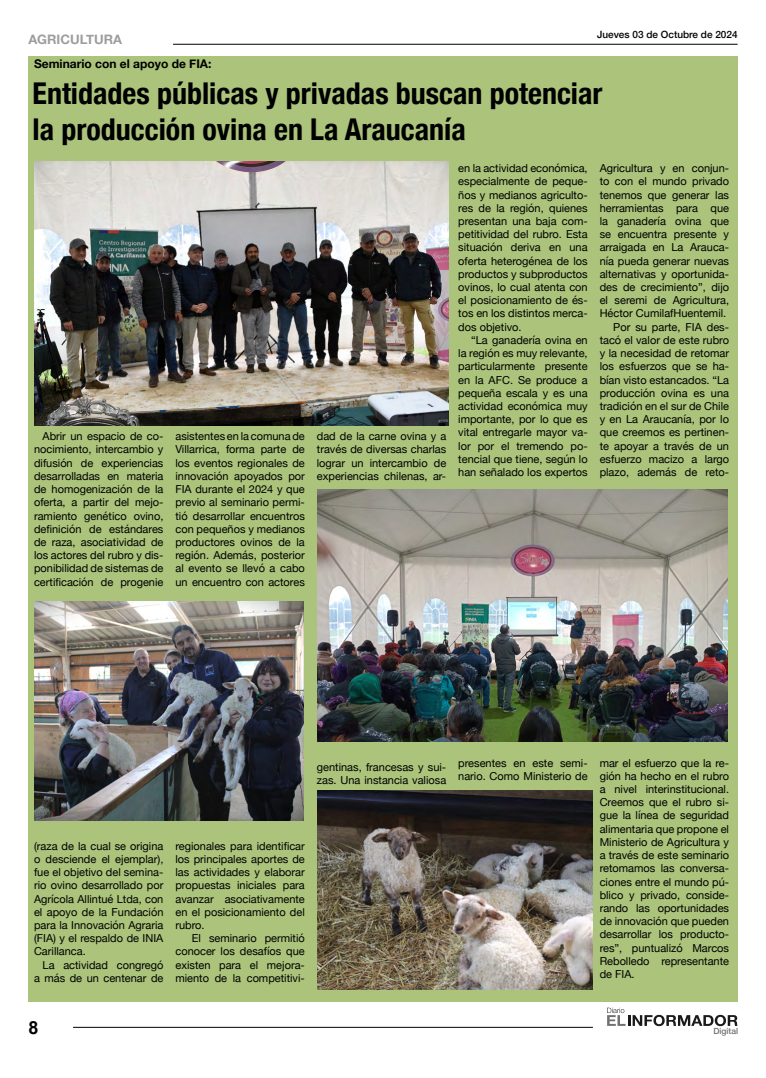
<style>
.page{position:relative;width:766px;height:1078px;background:#fff}
.page>*{position:absolute;margin:0;border:0;box-sizing:border-box;transform-origin:0 0}
.t1{font:700 condensed 30px/36px "Helvetica Neue";color:#000}
.t2{font:700 18px "Arial";color:#000}
.t3{font:700 13px "Helvetica Neue";color:#9d9d9c}
.t4{font:700 12px "Helvetica Neue";color:#000}
.t5{font:11px/13.2px "Helvetica Neue";color:#000;text-align:justify}
.t6{font:500 10px "Helvetica Neue";color:#000}
.t7{font:500 8.5px "Helvetica Neue";color:#717170}
</style>
<div class="page">
<hr style="left:173px;top:44px;width:564px;height:1px;background:#000">
<hr style="left:73px;top:1026px;width:519px;height:1px;background:#000">
<svg style="left:607px;top:1007px;width:130px;height:18px"></svg>
<div style="left:28px;top:57px;width:709px;height:945px;background:#abc37b"></div>
<hr style="left:233px;top:1077px;width:131px;height:1px;background:#000">
<img style="left:317px;top:489px;width:410px;height:252px">
<img style="left:34px;top:162px;width:414px;height:263px">
<img style="left:34px;top:601px;width:269px;height:219px">
<img style="left:317px;top:790px;width:275px;height:198px">
<p class="t3" style="left:28px;top:29px;width:95px">AGRICULTURA</p>
<p class="t4" style="left:34px;top:55px;width:179px">Seminario con el apoyo de FIA:</p>
<p class="t6" style="left:597px;top:27px;width:142px">Jueves 03 de Octubre de 2024</p>
<h1 class="t1" style="left:33px;top:73px;width:571px">Entidades públicas y privadas buscan potenciar la producción ovina en La Araucanía</h1>
<p class="t5" style="left:34px;top:430px;width:131px;text-indent:9px">Abrir un espacio de co&shy;nocimiento, intercambio y difusión de experiencias desarrolladas en materia de homogenización de la oferta, a partir del mejo&shy;ramiento genético ovino, definición de estándares de raza, asociatividad de los actores del rubro y dis&shy;ponibilidad de sistemas de certificación de progenie</p>
<p class="t5" style="left:175px;top:430px;width:131px">asistentes en la comuna de Villarrica, forma parte de los eventos regionales de innovación apoyados por FIA durante el 2024 y que previo al seminario permi&shy;tió desarrollar encuentros con pequeños y medianos productores ovinos de la región. Además, posterior al evento se llevó a cabo un encuentro con actores</p>
<p class="t5" style="left:317px;top:430px;width:131px">dad de la carne ovina y a través de diversas charlas lograr un intercambio de experiencias chilenas, ar-</p>
<p class="t5" style="left:458px;top:162px;width:131px">en la actividad económica, especialmente de peque&shy;ños y medianos agriculto&shy;res de la región, quienes presentan una baja com&shy;petitividad del rubro. Esta situación deriva en una oferta heterogénea de los productos y subproductos ovinos, lo cual atenta con el posicionamiento de és&shy;tos en los distintos merca&shy;dos objetivo.</p>
<p class="t5" style="left:458px;top:334px;width:131px;text-indent:13px">“La ganadería ovina en la región es muy relevante, particularmente presente en la AFC. Se produce a pequeña escala y es una actividad económica muy importante, por lo que es vital entregarle mayor va&shy;lor por el tremendo po&shy;tencial que tiene, según lo han señalado los expertos</p>
<p class="t5" style="left:599px;top:162px;width:131px;text-align:right">Agricultura y en conjun&shy;to con el mundo privado tenemos que generar las herramientas para que la ganadería ovina que se encuentra presente y arraigada en La Arauca&shy;nía pueda generar nuevas alternativas y oportunida&shy;des de crecimiento”, dijo el seremi de Agricultura,<br>Héctor CumilafHuentemil.<br>Por su parte, FIA des&shy;tacó el valor de este rubro y la necesidad de retomar los esfuerzos que se ha&shy;bían visto estancados. “La producción ovina es una tradición en el sur de Chile y en La Araucanía, por lo que creemos es pertinen&shy;te apoyar a través de un esfuerzo macizo a largo plazo, además de reto-</p>
<p class="t5" style="left:317px;top:760px;width:131px">gentinas, francesas y sui&shy;zas. Una instancia valiosa</p>
<p class="t5" style="left:34px;top:839px;width:131px">(raza de la cual se origina o desciende el ejemplar), fue el objetivo del semina&shy;rio ovino desarrollado por Agrícola Allintué Ltda, con el apoyo de la Fundación para la Innovación Agraria (FIA) y el respaldo de INIA Carillanca.</p>
<p class="t5" style="left:34px;top:958px;width:131px;text-align:right">La actividad congregó a más de un centenar de</p>
<p class="t5" style="left:175px;top:839px;width:131px">regionales para identificar los principales aportes de las actividades y elaborar propuestas iniciales para avanzar asociativamente en el posicionamiento del rubro.</p>
<p class="t5" style="left:175px;top:932px;width:131px;text-indent:16px">El seminario permitió conocer los desafíos que existen para el mejora&shy;miento de la competitivi-</p>
<p class="t5" style="left:458px;top:756px;width:131px">presentes en este semi&shy;nario. Como Ministerio de</p>
<p class="t5" style="left:599px;top:756px;width:131px">mar el esfuerzo que la re&shy;gión ha hecho en el rubro a nivel interinstitucional.<br>Creemos que el rubro si&shy;gue la línea de seguridad alimentaria que propone el Ministerio de Agricultura y a través de este seminario retomamos las conversa&shy;ciones entre el mundo pú&shy;blico y privado, conside&shy;rando las oportunidades de innovación que pueden desarrollar los producto&shy;res”, puntualizó Marcos Rebolledo representante de FIA.</p>
<h2 class="t2" style="left:28px;top:1015px;width:12px">8</h2>
<p class="t7" style="left:713px;top:1023px;width:26px">Digital</p>
</div>
